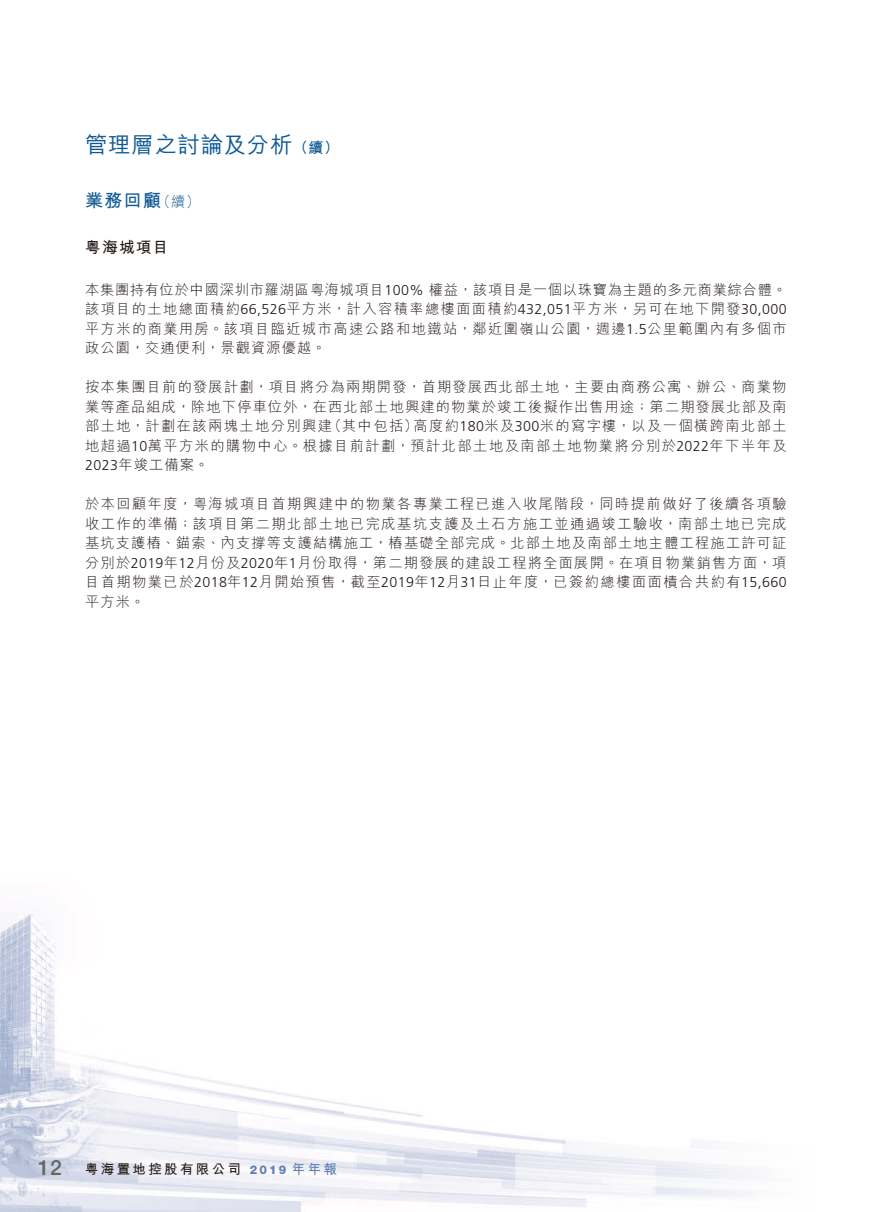
<style>
.page{position:relative;width:893px;height:1212px;background:#fff}
.page>*{position:absolute;margin:0;border:0;box-sizing:border-box;transform-origin:0 0}
.t1{font:500 22.5px "M Hei HK";letter-spacing:.03em;color:#0f5994}
._01_H1{font:700 18px "M Hei HK";color:#0f5994}
._02_H2{font:700 15.75px "M Hei HK";color:#231916}
._00_txt{font:300 14.25px/19.5px "M Hei HK";letter-spacing:.1em;color:#231916;text-align:justify}
.t2{font:700 13.5px "M Hei HK";letter-spacing:.175em;color:#231916}
.s1{font-weight:700;font-size:15px}
.s2{font-weight:300;font-size:14.25px}
.s3{font-family:"M Hei HKS"}
.s4{font-family:"Frutiger LT Std"}
.s5{font-family:"Helvetica Neue LT Std";font-weight:500;font-size:21px;color:#666565}
.s6{font-family:"Helvetica Neue LT Std";font-weight:800;font-size:12px;color:#5f7fae}
.s7{color:#5f7fae}
</style>
<div class="page">
<img style="left:0;top:913px;width:762px;height:299px">
<h1 class="t1" style="left:85px;top:128px;width:255px">管理層之討論及分析<span class="s1">（續）</span></h1>
<p class="_01_H1" style="left:85px;top:188px;width:116px">業務回顧<span class="s2">（續）</span></p>
<p class="_02_H2" style="left:85px;top:236px;width:85px"><span class="s3">粵</span>海城項目</p>
<p class="_00_txt" style="left:85px;top:279px;width:703px">本集團持有位於中國深圳市羅湖區<span class="s3">粵</span>海城項目<span class="s4">100%</span> 權益，該項目是一個以珠寶為主題的多元商業綜合體。該項目的土地總面積約<span class="s4">66,526</span>平方米，計入容積率總樓面面積約<span class="s4">432,051</span>平方米，另可在地下開發<span class="s4">30,000</span>平方米的商業用房。該項目臨近城市高速公路和地鐵站，鄰近圍嶺山公園，週邊<span class="s4">1.5</span>公里範圍內有多個市政公園，交通便利，景觀資源優越。</p>
<p class="_00_txt" style="left:85px;top:377px;width:703px">按本集團目前的發展計劃，項目將分為兩期開發，首期發展西北部土地，主要由商務公寓、辦公、商業物業等產品組成，除地下停車位外，在西北部土地興建的物業於竣工後擬作出售用途；第二期發展北部及南部土地，計劃在該兩塊土地分別興建（其中包括）高度約<span class="s4">180</span>米及<span class="s4">300</span>米的寫字樓，以及一個橫跨南北部土地超過<span class="s4">10</span>萬平方米的購物中心。根據目前計劃，預計北部土地及南部土地物業將分別於<span class="s4">2022</span>年下半年及<span class="s4">2023</span>年竣工備案。</p>
<p class="_00_txt" style="left:85px;top:494px;width:703px">於本回顧年度，<span class="s3">粵</span>海城項目首期興建中的物業各專業工程已進入收尾階段，同時提前做好了後續各項驗收工作的準備；該項目第二期北部土地已完成基坑支護及土石方施工並通過竣工驗收，南部土地已完成基坑支護樁、錨索、內支撐等支護結構施工，樁基礎全部完成。北部土地及南部土地主體工程施工許可証分別於<span class="s4">2019</span>年<span class="s4">12</span>月份及<span class="s4">2020</span>年<span class="s4">1</span>月份取得，第二期發展的建設工程將全面展開。在項目物業銷售方面，項目首期物業已於<span class="s4">2018</span>年<span class="s4">12</span>月開始預售，截至<span class="s4">2019</span>年<span class="s4">12</span>月<span class="s4">31</span>日止年度，已簽約總樓面面樍合共約有<span class="s4">15,660</span>平方米。</p>
<p class="t2" style="left:38px;top:1159px;width:301px"><span class="s5">12</span> <span class="s3">粵</span>海置地控股有限公司 <span class="s6">2019</span> <span class="s7">年年報</span></p>
</div>
